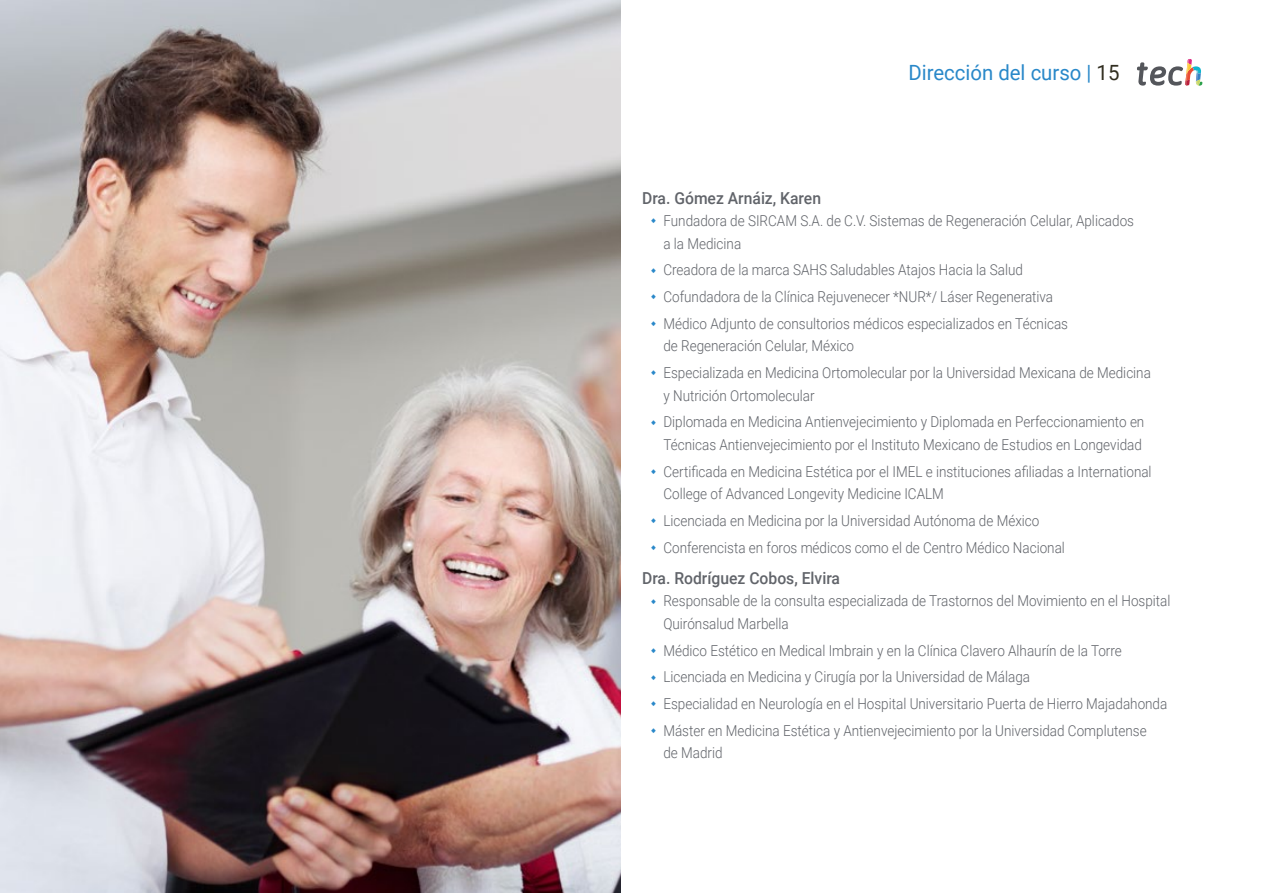
<style>
.page{position:relative;width:1263px;height:893px;background:#fff}
.page>*{position:absolute;margin:0;border:0;box-sizing:border-box;transform-origin:0 0}
.t1{font:21px "Roboto";color:#2988c9}
.t2{font:500 16.5px "Roboto";color:#61646a;scale:.95 1}
.t3{font:300 15px/26.7px "Roboto";color:#61646a;scale:.9 1}
.s1{color:#312e20}
</style>
<div class="page">
<svg style="left:1137px;top:59px;width:65px;height:27px"></svg>
<img style="left:0;top:0;width:621px;height:893px">
<h1 class="t1" style="left:908px;top:57px;width:213px">Dirección del curso | <span class="s1">15</span></h1>
<p class="t2" style="left:642px;top:186px;width:190px">Dra. Gómez Arnáiz, Karen</p>
<p class="t3" style="left:663px;top:209px;width:524px;line-height:22.5px">Fundadora de SIRCAM S.A. de C.V. Sistemas de Regeneración Celular, Aplicados a la Medicina</p>
<p class="t3" style="left:663px;top:256px;width:451px">Creadora de la marca SAHS Saludables Atajos Hacia la Salud<br>Cofundadora de la Clínica Rejuvenecer *NUR*/ Láser Regenerativa<br>Médico Adjunto de consultorios médicos especializados en Técnicas</p>
<p class="t3" style="left:663px;top:332px;width:543px">de Regeneración Celular, México<br>Especializada en Medicina Ortomolecular por la Universidad Mexicana de Medicina</p>
<p class="t3" style="left:663px;top:381px;width:536px">y Nutrición Ortomolecular<br>Diplomada en Medicina Antienvejecimiento y Diplomada en Perfeccionamiento en</p>
<p class="t3" style="left:663px;top:431px;width:544px">Técnicas Antienvejecimiento por el Instituto Mexicano de Estudios en Longevidad<br>Certificada en Medicina Estética por el IMEL e instituciones afiliadas a International</p>
<p class="t3" style="left:663px;top:480px;width:448px">College of Advanced Longevity Medicine ICALM<br>Licenciada en Medicina por la Universidad Autónoma de México<br>Conferencista en foros médicos como el de Centro Médico Nacional</p>
<p class="t2" style="left:642px;top:566px;width:210px">Dra. Rodríguez Cobos, Elvira</p>
<p class="t3" style="left:663px;top:589px;width:565px;line-height:22.5px">Responsable de la consulta especializada de Trastornos del Movimiento en el Hospital<br>Quirónsalud Marbella</p>
<p class="t3" style="left:663px;top:636px;width:561px">Médico Estético en Medical Imbrain y en la Clínica Clavero Alhaurín de la Torre Licenciada en Medicina y Cirugía por la Universidad de Málaga<br>Especialidad en Neurología en el Hospital Universitario Puerta de Hierro Majadahonda Máster en Medicina Estética y Antienvejecimiento por la Universidad Complutense</p>
<p class="t3" style="left:663px;top:739px;width:67px">de Madrid</p>
</div>
